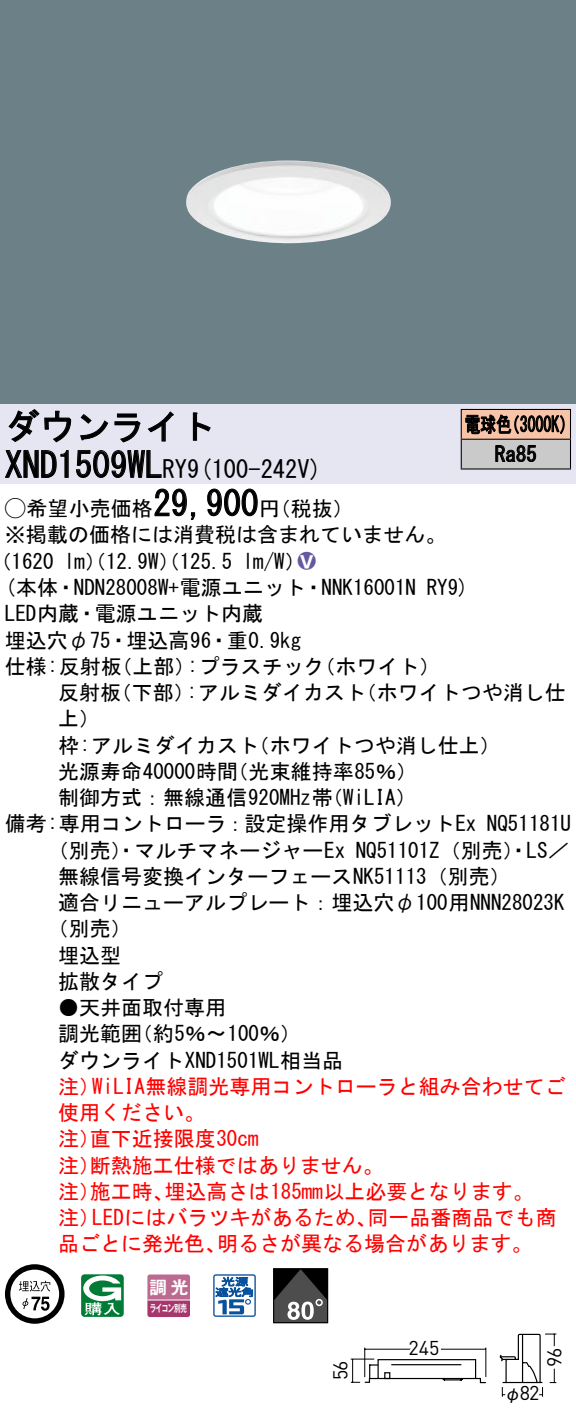
<style>
.page{position:relative;width:576px;height:1419px;background:#fff}
.page>*{position:absolute;margin:0;border:0;box-sizing:border-box;transform-origin:0 0}
.t1{font:35px "MS Gothic";color:#000}
.t2{font:24.5px "MS Gothic";color:#000}
.t3{font:21px/26.2px "MS Gothic";color:#000}
.t4{font:21px/26.2px "MS Gothic";color:#f00}
.t5{font:21px/29.8px "MS Gothic";color:#000;scale:.75 1}
.t6{font:21px "Ford Classification 1";color:#635aa0}
.t7{font:19.95px "DINOT";letter-spacing:-.03em;color:#000}
.t8{font:17.5px "Gothic MB101 Pro De Bold 90 pv RKSJ H";color:#fff}
.t9{font:17.5px "Gothic BBB Pro Medium 90 pv RKSJ H";color:#000}
.t10{font:10.15px "Gothic MB101 Pro De Bold 90 pv RKSJ H";letter-spacing:-.05em;color:#fff;scale:.65 1}
.s1{font-size:24.5px}
.s2{font-family:"Ford Classification 1"}
.s3{color:#fff}
</style>
<div class="page">
<div style="left:0;top:0;width:575px;height:404px;background:#6c8087"></div>
<img style="left:186px;top:160px;width:205px;height:84px">
<div style="left:0;top:404px;width:575px;height:79px;background:#e6e5f2"></div>
<svg style="left:8px;top:409px;width:64px;height:34px"></svg>
<svg style="left:80px;top:413px;width:60px;height:30px"></svg>
<svg style="left:147px;top:411px;width:26px;height:31px"></svg>
<svg style="left:192px;top:412px;width:19px;height:29px"></svg>
<svg style="left:5px;top:450px;width:64px;height:28px"></svg>
<svg style="left:76px;top:450px;width:86px;height:28px"></svg>
<svg style="left:154px;top:488px;width:42px;height:32px"></svg>
<svg style="left:207px;top:488px;width:51px;height:29px"></svg>
<svg style="left:5px;top:1264px;width:59px;height:60px"></svg>
<svg style="left:81px;top:1274px;width:43px;height:43px"></svg>
<svg style="left:147px;top:1274px;width:43px;height:43px;background:#b65b86"></svg>
<hr style="left:147px;top:1299px;width:43px;height:1px;background:#fff">
<svg style="left:213px;top:1274px;width:43px;height:43px"></svg>
<div style="left:273px;top:1268px;width:55px;height:55px;border:1px solid #000"></div>
<svg style="left:273px;top:1269px;width:54px;height:53px;background:#484848"></svg>
<div style="left:461px;top:409px;width:109px;height:30px;background:#f7c4a7"></div>
<div style="left:461px;top:439px;width:109px;height:30px;background:#cacaca"></div>
<hr style="left:460px;top:409px;width:110px;height:1px;background:#000">
<hr style="left:569px;top:410px;width:2px;height:29px;background:#000">
<hr style="left:460px;top:439px;width:110px;height:1px;background:#000">
<hr style="left:569px;top:440px;width:2px;height:28px;background:#000">
<hr style="left:460px;top:468px;width:110px;height:2px;background:#000">
<svg style="left:460px;top:410px;width:104px;height:58px"></svg>
<svg style="left:499px;top:1333px;width:58px;height:64px"></svg>
<svg style="left:350px;top:1347px;width:137px;height:37px"></svg>
<h1 class="t1" style="left:5px;top:409px;width:212px">ダウンライト</h1>
<p class="t2" style="left:187px;top:456px;width:136px">(9 100-242 (V</p>
<h1 class="t1" style="left:5px;top:447px;width:184px">XND1509WL<span class="s1">RY</span></h1>
<h1 class="t1" style="left:153px;top:486px;width:106px">29,900</h1>
<p class="t3" style="left:5px;top:495px;width:442px"><span class="s2">A</span>希望小売価格<br>※掲載の価格には消費税は含まれていません。</p>
<p class="t6" style="left:298px;top:550px;width:19px">2<span class="s3">8</span></p>
<p class="t3" style="left:259px;top:495px;width:96px">（円税抜(</p>
<p class="t3" style="left:243px;top:548px;width:64px">l m (W/</p>
<p class="t3" style="left:-9px;top:548px;width:65px">（1620</p>
<p class="t3" style="left:64px;top:548px;width:169px">lm）（12.9 ）（W 125.5</p>
<p class="t5" style="left:494px;top:409px;width:57px;text-indent:-30px">電球色<br>Ra85</p>
<p class="t5" style="left:504px;top:409px;width:96px">（3000 (K</p>
<p class="t3" style="left:5px;top:574px;width:412px">(本体・NDN28008 +W 電源ユニット・NNK16001N</p>
<p class="t3" style="left:5px;top:600px;width:259px">LED内蔵・電源ユニット内蔵</p>
<p class="t3" style="left:5px;top:627px;width:297px">埋込穴φ75・埋込高96・重0.9kg</p>
<p class="t3" style="left:314px;top:653px;width:127px">（ホワイト(</p>
<p class="t3" style="left:426px;top:574px;width:44px">RY (9</p>
<p class="t3" style="left:187px;top:653px;width:139px">:プラスチック</p>
<p class="t3" style="left:5px;top:653px;width:118px">仕様:反射板</p>
<p class="t3" style="left:111px;top:653px;width:85px">（上部）</p>
<p class="t3" style="left:58px;top:679px;width:64px">反射板上(</p>
<p class="t3" style="left:111px;top:679px;width:85px">（下部）</p>
<p class="t3" style="left:187px;top:679px;width:181px">:アルミダイカスト</p>
<p class="t3" style="left:355px;top:679px;width:211px">（ホワイトつや消し仕</p>
<p class="t3" style="left:227px;top:732px;width:191px;text-indent:-169px">枠:アルミダイカスト<br>（光束維持率85％(</p>
<p class="t3" style="left:248px;top:732px;width:254px">（ホワイトつや消し仕上(</p>
<p class="t3" style="left:58px;top:758px;width:181px">光源寿命40000時間</p>
<p class="t3" style="left:58px;top:784px;width:276px">制御方式：無線通信920MHz帯</p>
<p class="t3" style="left:322px;top:784px;width:96px">（WiLIA(</p>
<p class="t3" style="left:355px;top:810px;width:215px;text-indent:-350px">備考:専用コントローラ：設定操作用タブレットEx<br>NQ51101 （Z 別売）・LS／</p>
<p class="t3" style="left:486px;top:810px;width:85px">NQ51181U</p>
<p class="t3" style="left:48px;top:837px;width:299px">（別売）・マルチマネージャーEx</p>
<p class="t3" style="left:58px;top:863px;width:454px">無線信号変換インターフェースNK51113（別売(</p>
<p class="t3" style="left:58px;top:889px;width:507px">適合リニューアルプレート：埋込穴φ100用NNN28023K</p>
<p class="t3" style="left:48px;top:915px;width:85px">（別売(</p>
<p class="t3" style="left:58px;top:942px;width:64px">埋込型</p>
<p class="t3" style="left:58px;top:968px;width:106px">拡散タイプ</p>
<p class="t3" style="left:132px;top:994px;width:171px;text-indent:-73px">●天井面取付専用<br>（約5％〜100％(</p>
<p class="t3" style="left:58px;top:1020px;width:286px">調光範囲<br>ダウンライトXND1501WL相当品</p>
<p class="t4" style="left:92px;top:1073px;width:475px">WiLIA無線調光専用コントローラと組み合わせてご</p>
<p class="t4" style="left:58px;top:1073px;width:43px">注）</p>
<p class="t4" style="left:58px;top:1099px;width:148px">使用ください。</p>
<p class="t4" style="left:90px;top:1125px;width:170px">直下近接限度30cm</p>
<p class="t4" style="left:90px;top:1125px;width:295px;text-indent:-32px">注）<br>断熱施工仕様ではありません。</p>
<p class="t4" style="left:58px;top:1152px;width:43px">注）</p>
<p class="t4" style="left:164px;top:1178px;width:370px">埋込高さは185mm以上必要となります。</p>
<p class="t4" style="left:90px;top:1178px;width:85px">施工時、</p>
<p class="t4" style="left:58px;top:1178px;width:43px">注）</p>
<p class="t4" style="left:92px;top:1204px;width:286px">LEDにはバラツキがあるため、</p>
<p class="t4" style="left:367px;top:1204px;width:190px">同一品番商品でも商</p>
<p class="t4" style="left:58px;top:1204px;width:43px">注）</p>
<p class="t4" style="left:58px;top:1230px;width:169px">品ごとに発光色、</p>
<p class="t4" style="left:217px;top:1230px;width:317px">明るさが異なる場合があります。</p>
<p class="t8" style="left:149px;top:1272px;width:41px">調光</p>
<p class="t10" style="left:150px;top:1300px;width:59px">ライコン別売</p>
<p class="t7" style="left:327px;top:1380px;width:22px;rotate:-90deg">56</p>
<p class="t7" style="left:408px;top:1334px;width:33px">245</p>
<p class="t7" style="left:519px;top:1379px;width:21px">82</p>
<p class="t9" style="left:504px;top:1379px;width:19px">φ</p>
<p class="t7" style="left:540px;top:1367px;width:21px;rotate:-90deg">96</p>
</div>
